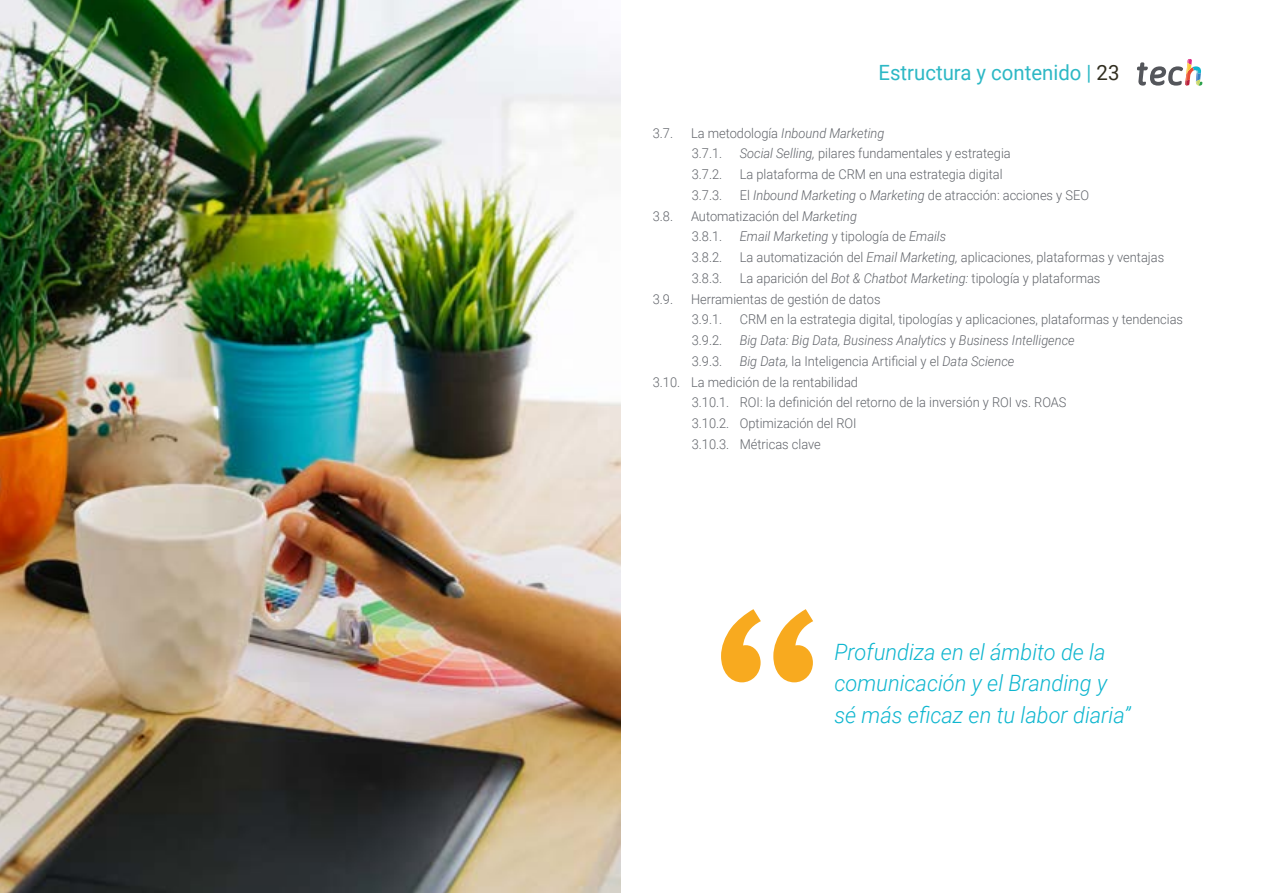
<style>
.page{position:relative;width:1263px;height:893px;background:#fff}
.page>*{position:absolute;margin:0;border:0;box-sizing:border-box;transform-origin:0 0}
.t1{font:italic 300 22.5px/31.5px "Roboto";color:#0fb6cf}
.t2{font:21px "Roboto";color:#2db8c5}
.t3{font:300 13.5px/20.7px "Roboto";color:#61646a;scale:.95 1}
.t4{font:italic 300 13.5px "Roboto";color:#61646a;scale:.95 1}
.s1{color:#312e20}
.s2{font-style:italic}
.s3{font-style:normal}
</style>
<div class="page">
<svg style="left:1137px;top:59px;width:65px;height:27px"></svg>
<img style="left:0;top:0;width:621px;height:893px">
<svg style="left:721px;top:609px;width:92px;height:73px"></svg>
<h2 class="t2" style="left:878px;top:57px;width:242px">Estructura y contenido | <span class="s1">23</span></h2>
<p class="t3" style="left:653px;top:122px;width:23px">3.7.</p>
<p class="t3" style="left:691px;top:122px;width:205px">La metodología <span class="s2">Inbound Marketing<br></span>3.7.1.</p>
<p class="t3" style="left:740px;top:143px;width:287px"><span class="s2">Social Selling,</span> pilares fundamentales y estrategia</p>
<p class="t3" style="left:692px;top:164px;width:34px">3.7.2.</p>
<p class="t3" style="left:740px;top:164px;width:278px">La plataforma de CRM en una estrategia digital</p>
<p class="t3" style="left:692px;top:184px;width:34px">3.7.3.</p>
<p class="t3" style="left:740px;top:184px;width:369px">El <span class="s2">Inbound Marketing</span> o <span class="s2">Marketing</span> de atracción: acciones y SEO</p>
<p class="t3" style="left:653px;top:205px;width:23px">3.8.</p>
<p class="t3" style="left:691px;top:205px;width:176px">Automatización del <span class="s2">Marketing<br></span>3.8.1.</p>
<p class="t4" style="left:740px;top:227px;width:219px">Email Marketing <span class="s3">y tipología de</span> Emails</p>
<p class="t3" style="left:692px;top:247px;width:34px">3.8.2.</p>
<p class="t3" style="left:740px;top:247px;width:448px">La automatización del <span class="s2">Email Marketing,</span> aplicaciones, plataformas y ventajas</p>
<p class="t3" style="left:692px;top:267px;width:34px">3.8.3.</p>
<p class="t3" style="left:740px;top:267px;width:381px">La aparición del <span class="s2">Bot &amp; Chatbot Marketing:</span> tipología y plataformas</p>
<p class="t3" style="left:653px;top:288px;width:23px">3.9.</p>
<p class="t3" style="left:691px;top:288px;width:201px">Herramientas de gestión de datos<br>3.9.1.</p>
<p class="t3" style="left:740px;top:309px;width:468px">CRM en la estrategia digital, tipologías y aplicaciones, plataformas y tendencias</p>
<p class="t3" style="left:692px;top:330px;width:34px">3.9.2.</p>
<p class="t4" style="left:740px;top:331px;width:354px">Big Data: Big Data, Business Analytics <span class="s3">y</span> Business Intelligence</p>
<p class="t3" style="left:692px;top:350px;width:34px">3.9.3.</p>
<p class="t3" style="left:653px;top:350px;width:382px;text-indent:87px"><span class="s2">Big Data,</span> la Inteligencia Artificial y el <span class="s2">Data Science<br></span>3.10. La medición de la rentabilidad</p>
<p class="t3" style="left:692px;top:392px;width:396px">3.10.1. ROI: la definición del retorno de la inversión y ROI vs. ROAS<br>3.10.2. Optimización del ROI<br>3.10.3. Métricas clave</p>
<h1 class="t1" style="left:834px;top:635px;width:298px">Profundiza en el ámbito de la comunicación y el Branding y sé más eficaz en tu labor diaria”</h1>
</div>
